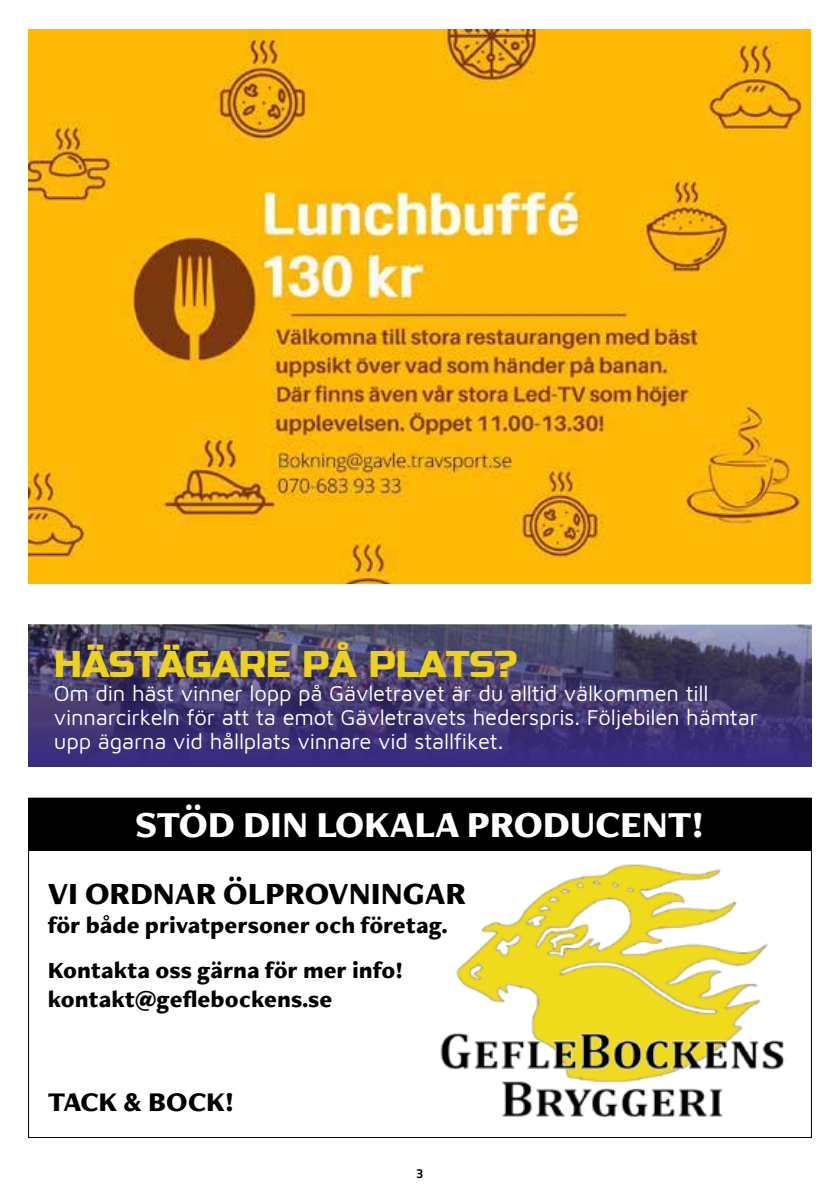
<style>
.page{position:relative;width:840px;height:1191px;background:#fff}
.page>*{position:absolute;margin:0;border:0;box-sizing:border-box;transform-origin:0 0}
.t1{font:900 38px "Freight Neo Pro";color:#fff}
.t2{font:37px "Russo One";letter-spacing:-.015em;color:#ecd21c;scale:1.05 1}
.t3{font:900 32px "Freight Neo Pro";color:#000}
.t4{font:900 28px "Freight Neo Pro";letter-spacing:-.02em;color:#000}
.t5{font:900 24px/44.8px "Freight Neo Pro";color:#000}
.t6{font:22px/24px "Maven Pro";letter-spacing:-.01em;color:#fff}
.t7{font:700 12px "ATG Text";color:#000}
</style>
<div class="page">
<img style="left:28px;top:30px;width:782px;height:554px">
<div style="left:29px;top:798px;width:782px;height:52px;background:#000"></div>
<img style="left:440px;top:864px;width:345px;height:254px">
<img style="left:28px;top:625px;width:783px;height:141px">
<h2 class="t2" style="left:54px;top:643px;width:443px">HÄSTÄGARE PÅ PLATS?</h2>
<p class="t6" style="left:54px;top:680px;width:705px">Om din häst vinner lopp på Gävletravet är du alltid välkommen till vinnarcirkeln för att ta emot Gävletravets hederspris. Följebilen hämtar upp ägarna vid hållplats vinnare vid stallfiket.</p>
<h1 class="t1" style="left:135px;top:798px;width:570px">STÖD DIN LOKALA PRODUCENT!</h1>
<h3 class="t3" style="left:48px;top:871px;width:419px">VI ORDNAR ÖLPROVNINGAR</h3>
<p class="t5" style="left:48px;top:902px;width:401px">för både privatpersoner och företag.<br>Kontakta oss gärna för mer info!</p>
<p class="t5" style="left:48px;top:975px;width:286px">kontakt@geflebockens.se</p>
<p class="t4" style="left:48px;top:1082px;width:188px">TACK &amp; BOCK!</p>
<p class="t7" style="left:416px;top:1166px;width:8px">3</p>
</div>
